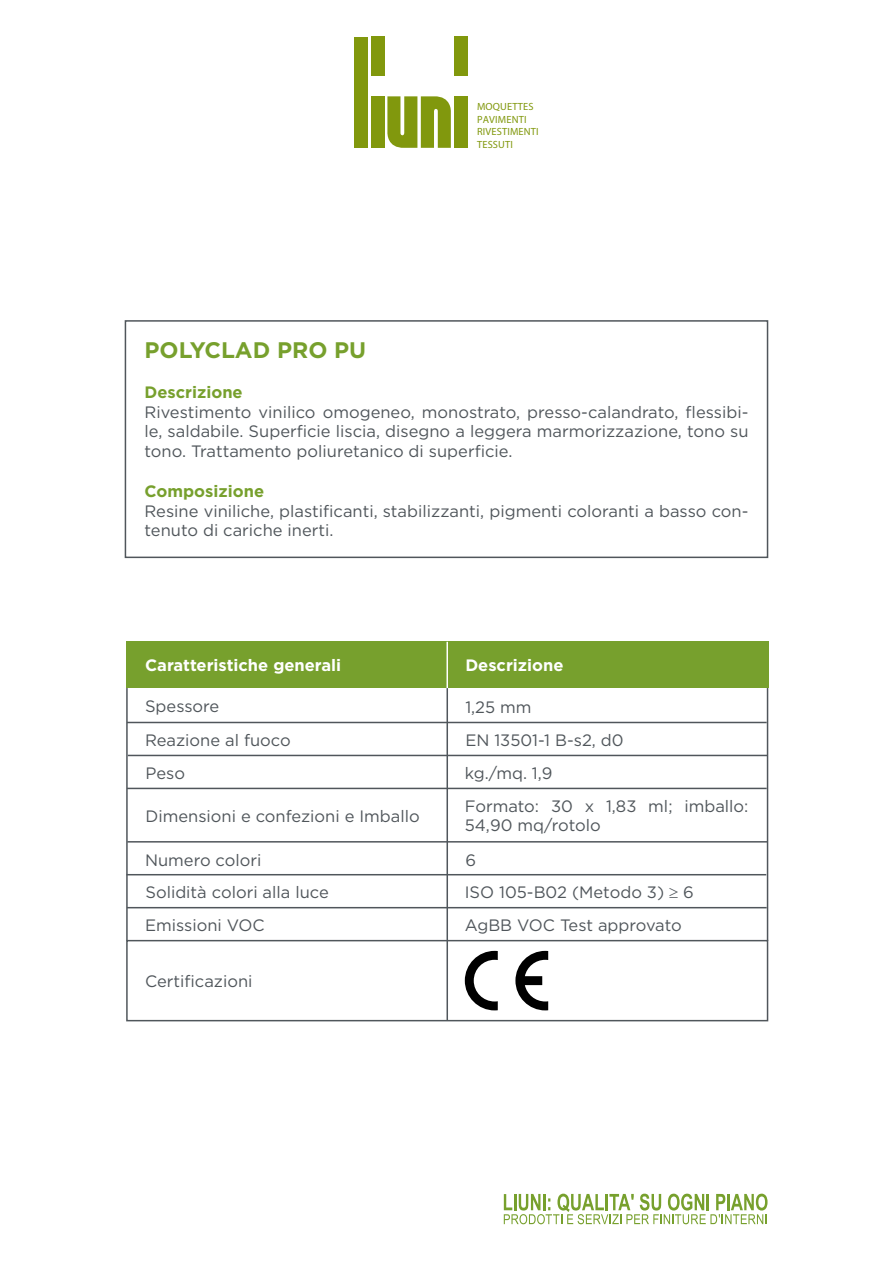
<style>
.page{position:relative;width:893px;height:1263px;background:#fff}
.page>*{position:absolute;margin:0;border:0;box-sizing:border-box;transform-origin:0 0}
.t1{font:700 22.5px "Gotham";color:#77a02d}
.t2{font:16.5px/19.8px "Gotham";color:#50565b}
.t3{font:700 16.5px "Gotham";color:#fff}
.t4{font:700 16.5px "Gotham";color:#77a02d}
.t5{font:700 10.5px/12.5px "Helvetica";letter-spacing:.015em;color:#81980d}
</style>
<div class="page">
<svg style="left:504px;top:1194px;width:263px;height:30px"></svg>
<div style="left:354px;top:37px;width:13px;height:111px;background:#81980d"></div>
<div style="left:371px;top:96px;width:13px;height:52px;background:#81980d"></div>
<div style="left:371px;top:37px;width:13px;height:39px;background:#81980d"></div>
<div style="left:454px;top:96px;width:14px;height:52px;background:#81980d"></div>
<div style="left:454px;top:37px;width:14px;height:39px;background:#81980d"></div>
<svg style="left:387px;top:96px;width:64px;height:52px;background:#98ab3a"></svg>
<div style="left:126px;top:940px;width:642px;height:81px;border:2px solid #50565b"></div>
<div style="left:125px;top:320px;width:643px;height:238px;border:2px solid #50565b"></div>
<div style="left:126px;top:642px;width:642px;height:46px;background:#77a02d"></div>
<hr style="left:126px;top:688px;width:2px;height:252px;background:#50565b">
<hr style="left:127px;top:722px;width:640px;height:1px;background:#50565b">
<hr style="left:128px;top:755px;width:639px;height:1px;background:#50565b">
<hr style="left:127px;top:788px;width:640px;height:1px;background:#50565b">
<hr style="left:127px;top:841px;width:640px;height:1px;background:#50565b">
<hr style="left:767px;top:688px;width:1px;height:253px;background:#50565b">
<hr style="left:446px;top:688px;width:2px;height:333px;background:#50565b">
<hr style="left:446px;top:642px;width:2px;height:46px;background:#fff">
<hr style="left:126px;top:874px;width:640px;height:1px;background:#50565b">
<hr style="left:127px;top:907px;width:640px;height:1px;background:#50565b">
<svg style="left:515px;top:951px;width:33px;height:59px"></svg>
<svg style="left:465px;top:951px;width:33px;height:59px"></svg>
<p class="t5" style="left:477px;top:100px;width:63px">MOQUETTES<br>PAVIMENTI<br>RIVESTIMENTI<br>TESSUTI</p>
<p class="t1" style="left:145px;top:335px;width:223px">POLYCLAD PRO PU</p>
<p class="t4" style="left:145px;top:381px;width:100px">Descrizione</p>
<p class="t2" style="left:145px;top:401px;width:605px;text-align:justify">Rivestimento vinilico omogeneo, monostrato, presso-calandrato, flessibi&shy;le, saldabile. Superficie liscia, disegno a leggera marmorizzazione, tono su tono. Trattamento poliuretanico di superficie.</p>
<p class="t4" style="left:145px;top:480px;width:121px">Composizione</p>
<p class="t2" style="left:145px;top:500px;width:605px">Resine viniliche, plastificanti, stabilizzanti, pigmenti coloranti a basso con&shy;tenuto di cariche inerti.</p>
<p class="t3" style="left:145px;top:655px;width:198px">Caratteristiche generali</p>
<p class="t3" style="left:465px;top:655px;width:100px">Descrizione</p>
<p class="t2" style="left:145px;top:695px;width:76px">Spessore</p>
<p class="t2" style="left:145px;top:729px;width:147px">Reazione al fuoco</p>
<p class="t2" style="left:145px;top:762px;width:41px">Peso</p>
<p class="t2" style="left:145px;top:806px;width:276px">Dimensioni e confezioni e Imballo</p>
<p class="t2" style="left:145px;top:849px;width:118px">Numero colori</p>
<p class="t2" style="left:465px;top:696px;width:68px">1,25 mm</p>
<p class="t2" style="left:465px;top:729px;width:160px">EN 13501-1 B-s2, d0</p>
<p class="t2" style="left:465px;top:762px;width:89px">kg./mq. 1,9</p>
<p class="t2" style="left:465px;top:795px;width:285px">Formato: 30 x 1,83 ml; imballo:<br>54,90 mq/rotolo</p>
<p class="t2" style="left:465px;top:849px;width:12px">6</p>
<p class="t2" style="left:145px;top:882px;width:185px">Solidità colori alla luce</p>
<p class="t2" style="left:145px;top:915px;width:121px">Emissioni VOC</p>
<p class="t2" style="left:145px;top:971px;width:109px">Certificazioni</p>
<p class="t2" style="left:465px;top:882px;width:231px">ISO 105-B02 (Metodo 3) ≥ 6</p>
<p class="t2" style="left:465px;top:915px;width:219px">AgBB VOC Test approvato</p>
</div>
